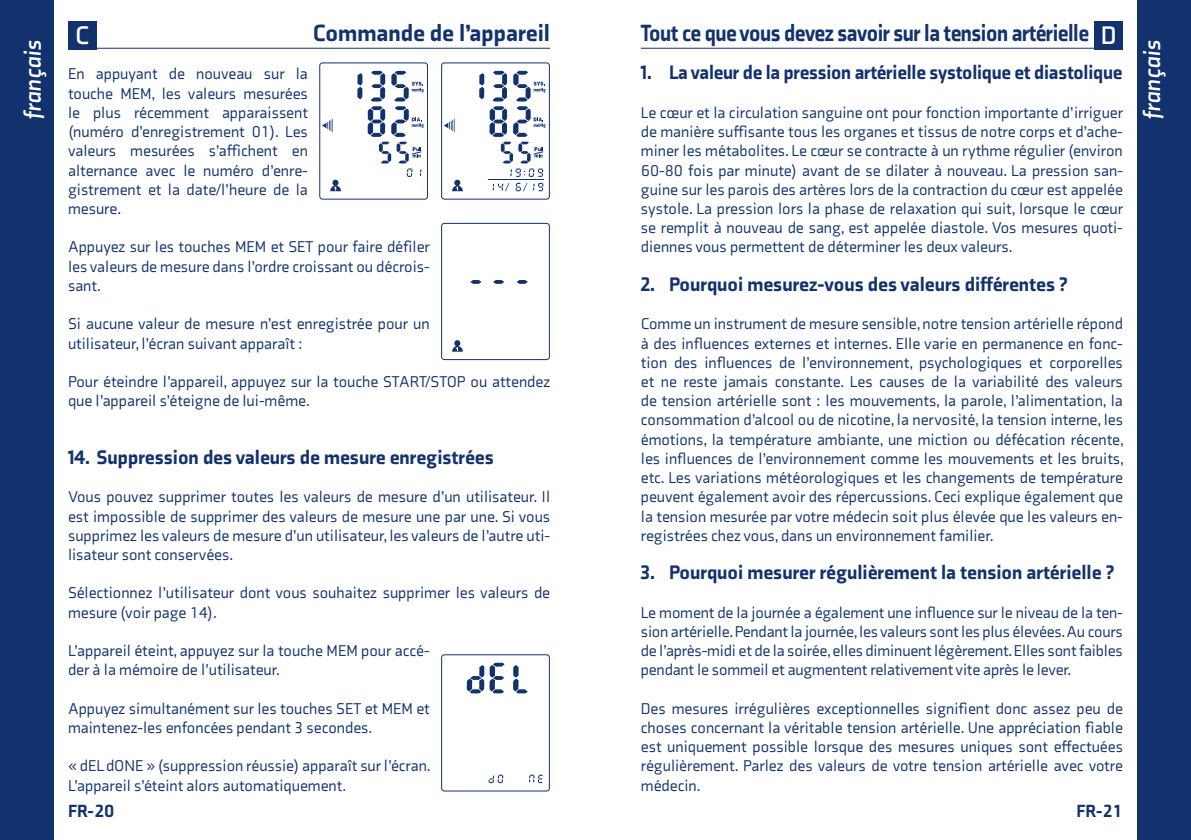
<style>
.page{position:relative;width:1191px;height:840px;background:#fff}
.page>*{position:absolute;margin:0;border:0;box-sizing:border-box;transform-origin:0 0}
.t1{font:700 26px "Axia";color:#fff}
.t2{font:900 24px "Axia";letter-spacing:-.02em;color:#12326e;scale:.9 1}
.t3{font:900 24px "Axia";color:#12326e}
.t4{font:italic 700 24px "Axia";color:#fff}
.t5{font:900 20px "Axia";color:#12326e}
.t6{font:900 18px "Axia";color:#12326e}
.t7{font:16px/19.2px "Axia";color:#12326e;text-align:justify}
.s1{font-weight:700;font-size:26px;color:#fff}
</style>
<div class="page">
<div style="left:1137px;top:0;width:54px;height:839px;background:#12326e"></div>
<div style="left:0;top:0;width:54px;height:839px;background:#12326e"></div>
<hr style="left:641px;top:48px;width:482px;height:1px;background:#12326e">
<hr style="left:68px;top:48px;width:482px;height:1px;background:#12326e">
<div style="left:1094px;top:21px;width:29px;height:28px;background:#12326e"></div>
<div style="left:68px;top:21px;width:28px;height:28px;background:#12326e"></div>
<svg style="left:470px;top:280px;width:11px;height:4px"></svg>
<svg style="left:493px;top:280px;width:11px;height:4px"></svg>
<svg style="left:516px;top:280px;width:12px;height:4px"></svg>
<svg style="left:452px;top:340px;width:11px;height:11px"></svg>
<div style="left:441px;top:223px;width:109px;height:137px;border:1px solid #12326e;border-radius:3px"></div>
<svg style="left:467px;top:662px;width:37px;height:31px"></svg>
<svg style="left:529px;top:774px;width:14px;height:8px"></svg>
<svg style="left:488px;top:774px;width:15px;height:8px"></svg>
<svg style="left:513px;top:665px;width:14px;height:28px"></svg>
<div style="left:441px;top:654px;width:109px;height:137px;border:1px solid #12326e;border-radius:3px"></div>
<svg style="left:444px;top:118px;width:11px;height:14px"></svg>
<svg style="left:452px;top:179px;width:11px;height:12px"></svg>
<svg style="left:479px;top:71px;width:66px;height:120px"></svg>
<div style="left:441px;top:62px;width:109px;height:137px;border:1px solid #12326e;border-radius:3px"></div>
<svg style="left:357px;top:73px;width:5px;height:26px"></svg>
<svg style="left:322px;top:118px;width:11px;height:14px"></svg>
<svg style="left:368px;top:71px;width:55px;height:106px"></svg>
<svg style="left:330px;top:179px;width:11px;height:12px"></svg>
<div style="left:319px;top:62px;width:109px;height:137px;border:1px solid #12326e;border-radius:3px"></div>
<h1 class="t1" style="left:75px;top:20px;width:16px">C</h1>
<h2 class="t3" style="left:313px;top:18px;width:239px">Commande de l’appareil</h2>
<h2 class="t2" style="left:641px;top:18px;width:530px">Tout ce que vous devez savoir sur la tension artérielle <span class="s1">D</span></h2>
<h2 class="t4" style="left:18px;top:119px;width:81px;rotate:-90deg">français</h2>
<h2 class="t4" style="left:1137px;top:119px;width:81px;rotate:-90deg">français</h2>
<p class="t7" style="left:68px;top:64px;width:241px">En appuyant de nouveau sur la touche MEM, les valeurs mesurées le plus récemment apparaissent (numéro d’enregistrement 01). Les valeurs mesurées s’affichent en alternance avec le numéro d’enre&shy;gistrement et la date/l’heure de la mesure.</p>
<p class="t5" style="left:641px;top:60px;width:483px">1. La valeur de la pression artérielle systolique et diastolique</p>
<p class="t7" style="left:641px;top:103px;width:483px">Le cœur et la circulation sanguine ont pour fonction importante d’irriguer de manière suffisante tous les organes et tissus de notre corps et d’ache&shy;miner les métabolites. Le cœur se contracte à un rythme régulier (environ 60-80 fois par minute) avant de se dilater à nouveau. La pression san&shy;guine sur les parois des artères lors de la contraction du cœur est appelée systole. La pression lors la phase de relaxation qui suit, lorsque le cœur se remplit à nouveau de sang, est appelée diastole. Vos mesures quoti&shy;diennes vous permettent de déterminer les deux valeurs.</p>
<p class="t7" style="left:68px;top:237px;width:363px">Appuyez sur les touches MEM et SET pour faire défiler les valeurs de mesure dans l’ordre croissant ou décrois&shy;sant.</p>
<p class="t5" style="left:641px;top:271px;width:428px">2. Pourquoi mesurez-vous des valeurs différentes ?</p>
<p class="t7" style="left:68px;top:314px;width:363px">Si aucune valeur de mesure n’est enregistrée pour un utilisateur, l’écran suivant apparaît :</p>
<p class="t7" style="left:68px;top:372px;width:483px">Pour éteindre l’appareil, appuyez sur la touche START/STOP ou attendez que l’appareil s’éteigne de lui-même.</p>
<p class="t5" style="left:68px;top:444px;width:427px">14. Suppression des valeurs de mesure enregistrées</p>
<p class="t7" style="left:68px;top:487px;width:483px">Vous pouvez supprimer toutes les valeurs de mesure d’un utilisateur. Il est impossible de supprimer des valeurs de mesure une par une. Si vous supprimez les valeurs de mesure d’un utilisateur, les valeurs de l’autre uti&shy;lisateur sont conservées.</p>
<p class="t7" style="left:68px;top:583px;width:483px">Sélectionnez l’utilisateur dont vous souhaitez supprimer les valeurs de mesure (voir page 14).</p>
<p class="t7" style="left:68px;top:640px;width:363px">L’appareil éteint, appuyez sur la touche MEM pour accé&shy;der à la mémoire de l’utilisateur.</p>
<p class="t7" style="left:68px;top:698px;width:363px">Appuyez simultanément sur les touches SET et MEM et maintenez-les enfoncées pendant 3 secondes.</p>
<p class="t7" style="left:68px;top:756px;width:364px">« dEL dONE » (suppression réussie) apparaît sur l’écran.<br>L’appareil s’éteint alors automatiquement.</p>
<p class="t7" style="left:641px;top:314px;width:485px">Comme un instrument de mesure sensible, notre tension artérielle répond à des influences externes et internes. Elle varie en permanence en fonc&shy;tion des influences de l’environnement, psychologiques et corporelles et ne reste jamais constante. Les causes de la variabilité des valeurs de tension artérielle sont : les mouvements, la parole, l’alimentation, la consommation d’alcool ou de nicotine, la nervosité, la tension interne, les émotions, la température ambiante, une miction ou défécation récente, les influences de l’environnement comme les mouvements et les bruits, etc. Les variations météorologiques et les changements de température peuvent également avoir des répercussions. Ceci explique également que la tension mesurée par votre médecin soit plus élevée que les valeurs en&shy;registrées chez vous, dans un environnement familier.</p>
<p class="t5" style="left:641px;top:559px;width:474px">3. Pourquoi mesurer régulièrement la tension artérielle ?</p>
<p class="t7" style="left:641px;top:602px;width:483px">Le moment de la journée a également une influence sur le niveau de la ten&shy;sion artérielle. Pendant la journée, les valeurs sont les plus élevées. Au cours de l’après-midi et de la soirée, elles diminuent légèrement. Elles sont faibles pendant le sommeil et augmentent relativement vite après le lever.</p>
<p class="t7" style="left:641px;top:698px;width:483px">Des mesures irrégulières exceptionnelles signifient donc assez peu de choses concernant la véritable tension artérielle. Une appréciation fiable est uniquement possible lorsque des mesures uniques sont effectuées régulièrement. Parlez des valeurs de votre tension artérielle avec votre médecin.</p>
<p class="t6" style="left:68px;top:799px;width:48px">FR-20</p>
<p class="t6" style="left:1076px;top:799px;width:48px">FR-21</p>
</div>
